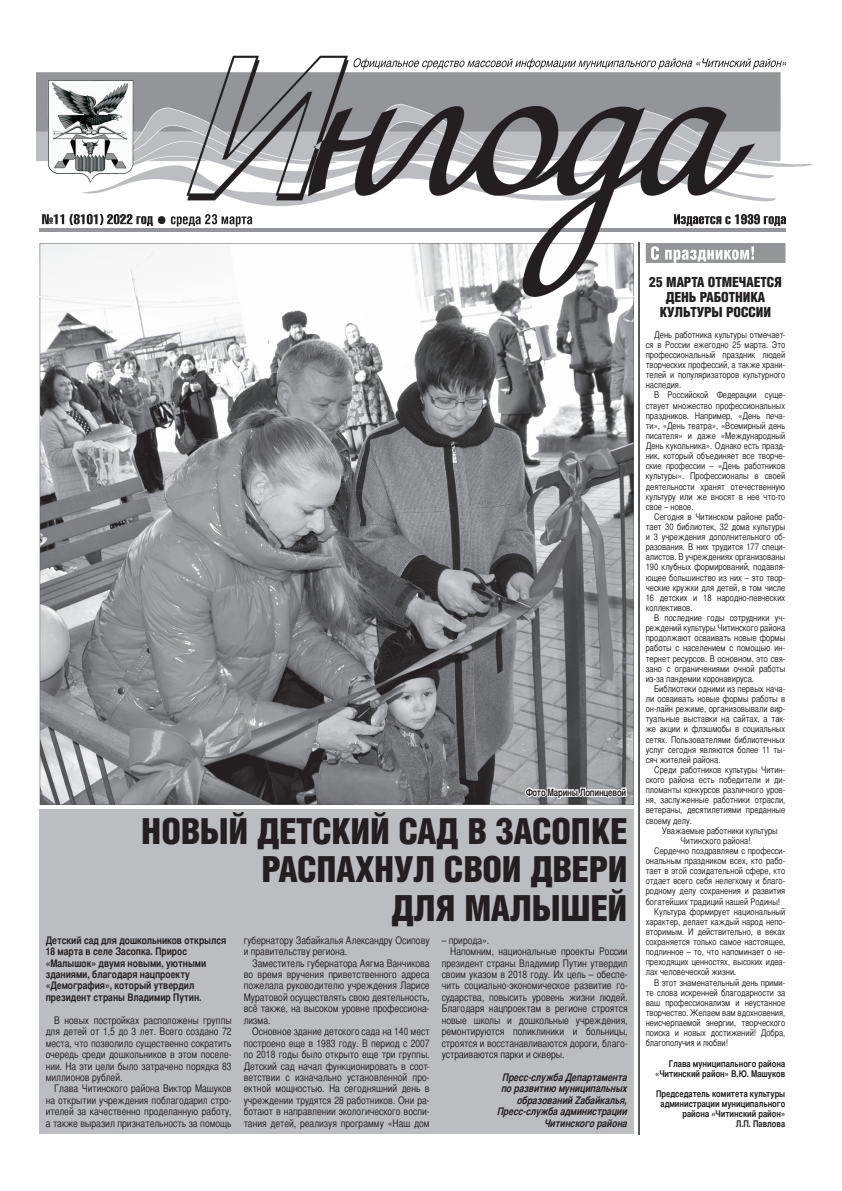
<style>
.page{position:relative;width:842px;height:1191px;background:#fff}
.page>*{position:absolute;margin:0;border:0;box-sizing:border-box;transform-origin:0 0}
.t1{font:900 36px/38px "Helios Cond";letter-spacing:-.01em;color:#231f20;text-align:right}
.t2{font:900 14px/15px "Helios Cond";letter-spacing:-.01em;color:#231f20;text-align:center}
.t3{font:10.4px/11.4px "Bastion C";color:#231f20;text-align:justify}
.t4{font:700 10.4px/11.4px "Bastion C";color:#231f20}
.t5{font:italic 700 10.4px/11.4px "Bastion C";color:#231f20;text-align:right}
.t6{font:700 10px "Bastion C";letter-spacing:-.02em;color:#231f20;scale:.95 1}
.t7{font:9.2px/10.1px "Bastion C";color:#231f20;text-align:justify}
.t8{font:700 9.2px/10.1px "Bastion C";color:#231f20;text-align:right}
</style>
<div class="page">
<div style="left:40px;top:809px;width:594px;height:324px;background:#bcbdc0"></div>
<hr style="left:638px;top:243px;width:1px;height:891px;background:#57585a">
<svg style="left:524px;top:804px;width:104px;height:1px"></svg>
<svg style="left:40px;top:296px;width:594px;height:508px;background:#8c8d90"></svg>
<img style="left:36px;top:56px;width:743px;height:206px">
<img style="left:779px;top:72px;width:34px;height:191px">
<img style="left:39px;top:262px;width:1px;height:34px">
<img style="left:639px;top:262px;width:7px;height:34px">
<img style="left:42px;top:214px;width:111px;height:12px">
<img style="left:171px;top:214px;width:81px;height:12px">
<hr style="left:40px;top:228px;width:745px;height:3px;background:#939598">
<img style="left:352px;top:58px;width:435px;height:12px">
<img style="left:674px;top:214px;width:112px;height:12px">
<img style="left:646px;top:243px;width:139px;height:20px">
<img style="left:651px;top:246px;width:103px;height:17px">
<svg style="left:153px;top:216px;width:14px;height:9px"></svg>
<img style="left:638px;top:243px;width:1px;height:19px">
<img style="left:40px;top:243px;width:594px;height:53px">
<p class="t6" style="left:526px;top:786px;width:107px">Фото Марины Лопинцевой</p>
<h1 class="t1" style="left:141px;top:812px;width:488px">НОВЫЙ ДЕТСКИЙ САД В ЗАСОПКЕ<br>РАСПАХНУЛ СВОИ ДВЕРИ<br>ДЛЯ МАЛЫШЕЙ</h1>
<p class="t4" style="left:46px;top:934px;width:182px">Детский сад для дошкольников открылся 18 марта в селе Засопка . Прирос «Малышок» двумя новыми, уютными зданиями, благодаря нацпроекту «Демография», который утвердил президент страны Владимир Путин.</p>
<p class="t3" style="left:46px;top:1014px;width:187px;text-indent:9px">В новых постройках расположены группы для детей от 1,5 до 3 лет. Всего создано 72 места, что позволило существенно сократить очередь среди дошкольников в этом поселе&shy;нии. На эти цели было затрачено порядка 83 миллионов рублей.</p>
<p class="t3" style="left:46px;top:1083px;width:187px;text-indent:9px">Глава Читинского района Виктор Машуков на открытии учреждения поблагодарил стро&shy;ителей за качественно проделанную работу, а также выразил признательность за помощь</p>
<p class="t3" style="left:244px;top:934px;width:187px">губернатору Забайкалья Александру Осипову и правительству региона.</p>
<p class="t3" style="left:244px;top:957px;width:187px;text-indent:9px">Заместитель губернатора Аягма Ванчикова во время вручения приветственного адреса пожелала руководителю учреждения Ларисе Муратовой осуществлять свою деятельность, всё также, на высоком уровне профессиона&shy;лизма.</p>
<p class="t3" style="left:244px;top:1026px;width:187px;text-indent:9px">Основное здание детского сада на 140 мест построено еще в 1983 году. В период с 2007 по 2018 годы было открыто еще три группы.<br>Детский сад начал функционировать в соот&shy;ветствии с изначально установленной про&shy;ектной мощностью. На сегодняшний день в учреждении трудятся 28 работников. Они ра&shy;ботают в направлении экологического воспи&shy;тания детей, реализуя программу «Наш дом</p>
<p class="t3" style="left:442px;top:934px;width:49px">– природа».</p>
<p class="t3" style="left:450px;top:945px;width:179px">Напомним, национальные проекты России</p>
<p class="t3" style="left:442px;top:957px;width:187px">президент страны Владимир Путин утвердил</p>
<p class="t3" style="left:442px;top:968px;width:187px">своим указом в 2018 году. Их цель – обеспе-</p>
<p class="t3" style="left:442px;top:980px;width:187px">чить социально-экономическое развитие го-</p>
<p class="t3" style="left:442px;top:991px;width:187px">сударства, повысить уровень жизни людей.</p>
<p class="t3" style="left:442px;top:1003px;width:187px">Благодаря нацпроектам в регионе строятся</p>
<p class="t3" style="left:442px;top:1014px;width:187px">новые школы и дошкольные учреждения,</p>
<p class="t3" style="left:442px;top:1026px;width:187px">ремонтируются поликлиники и больницы,</p>
<p class="t3" style="left:442px;top:1037px;width:187px">строятся и восстанавливаются дороги, благо-</p>
<p class="t3" style="left:442px;top:1048px;width:124px">устраиваются парки и скверы.</p>
<p class="t5" style="left:498px;top:1071px;width:131px">Пресс-служба Департамента по развитию муниципальных образований Zабайкалья,<br>Пресс-служба администрации<br>Читинского района</p>
<h2 class="t2" style="left:649px;top:274px;width:135px">25 МАРТА ОТМЕЧАЕТСЯ<br>ДЕНЬ РАБОТНИКА<br>КУЛЬТУРЫ РОССИИ</h2>
<p class="t7" style="left:646px;top:329px;width:141px;text-indent:9px">День работника культуры отмечает&shy;ся в России ежегодно 25 марта. Это профессиональный праздник людей творческих профессий, а также храни&shy;телей и популяризаторов культурного наследия.</p>
<p class="t7" style="left:646px;top:390px;width:141px;text-indent:9px">В Российской Федерации суще&shy;ствует множество профессиональных праздников. Например, «День печа&shy;ти», «День театра», «Всемирный день писателя» и даже «Международный День кукольника». Однако есть празд&shy;ник, который объединяет все творче&shy;ские профессии – «День работников культуры». Профессионалы в своей деятельности хранят отечественную культуру или же вносят в нее что-то свое – новое.</p>
<p class="t7" style="left:646px;top:511px;width:141px;text-indent:9px">Сегодня в Читинском районе рабо&shy;тает 30 библиотек, 32 дома культуры и 3 учреждения дополнительного об&shy;разования. В них трудится 177 специ&shy;алистов. В учреждениях организованы 190 клубных формирований, подавля&shy;ющее большинство из них – это твор&shy;ческие кружки для детей, в том числе 16 детских и 18 народно-певческих коллективов.</p>
<p class="t7" style="left:646px;top:613px;width:141px;text-indent:9px">В последние годы сотрудники уч&shy;реждений культуры Читинского района продолжают осваивать новые формы работы с населением с помощью ин&shy;тернет ресурсов. В основном, это свя&shy;зано с ограничениями очной работы из-за пандемии коронавируса.</p>
<p class="t7" style="left:646px;top:683px;width:141px;text-indent:9px">Библиотеки одними из первых нача&shy;ли осваивать новые формы работы в он-лайн режиме, организовывали вир&shy;туальные выставки на сайтах, а так&shy;же акции и флэшмобы в социальных сетях. Пользователями библиотечных услуг сегодня являются более 11 ты&shy;сяч жителей района.</p>
<p class="t7" style="left:646px;top:764px;width:141px;text-indent:9px">Среди работников культуры Читин&shy;ского района есть победители и ди&shy;пломанты конкурсов различного уров&shy;ня, заслуженные работники отрасли, ветераны, десятилетиями преданные своему делу.</p>
<p class="t7" style="left:662px;top:825px;width:118px">Уважаемые работники культуры</p>
<p class="t7" style="left:680px;top:835px;width:71px">Читинского района!</p>
<p class="t7" style="left:654px;top:845px;width:133px">Сердечно поздравляем с професси-</p>
<p class="t7" style="left:646px;top:855px;width:141px">ональным праздником всех, кто рабо-</p>
<p class="t7" style="left:646px;top:866px;width:141px">тает в этой созидательной сфере, кто</p>
<p class="t7" style="left:646px;top:876px;width:141px">отдает всего себя нелегкому и благо-</p>
<p class="t7" style="left:646px;top:886px;width:141px">родному делу сохранения и развития</p>
<p class="t7" style="left:646px;top:896px;width:136px">богатейших традиций нашей Родины!</p>
<p class="t7" style="left:654px;top:906px;width:133px">Культура формирует национальный</p>
<p class="t7" style="left:646px;top:916px;width:141px">характер, делает каждый народ непо-</p>
<p class="t7" style="left:646px;top:926px;width:141px">вторимым. И действительно, в веках</p>
<p class="t7" style="left:646px;top:936px;width:141px">сохраняется только самое настоящее,</p>
<p class="t7" style="left:646px;top:947px;width:141px">подлинное – то, что напоминает о не-</p>
<p class="t7" style="left:646px;top:957px;width:141px">преходящих ценностях, высоких идеа-</p>
<p class="t7" style="left:646px;top:967px;width:92px">лах человеческой жизни.</p>
<p class="t7" style="left:654px;top:977px;width:133px">В этот знаменательный день прими-</p>
<p class="t7" style="left:646px;top:987px;width:141px">те слова искренней благодарности за</p>
<p class="t7" style="left:646px;top:997px;width:141px">ваш профессионализм и неустанное</p>
<p class="t7" style="left:646px;top:1007px;width:141px">творчество. Желаем вам вдохновения,</p>
<p class="t7" style="left:646px;top:1017px;width:141px">неисчерпаемой энергии, творческого</p>
<p class="t7" style="left:646px;top:1028px;width:141px">поиска и новых достижений! Добра,</p>
<p class="t7" style="left:646px;top:1038px;width:84px">благополучия и любви!</p>
<p class="t8" style="left:655px;top:1058px;width:132px">Глава муниципального района «Читинский район» В.Ю. Машуков</p>
<p class="t8" style="left:656px;top:1088px;width:131px">Председатель комитета культуры администрации муниципального района «Читинский район»<br>Л.П. Павлова</p>
</div>
